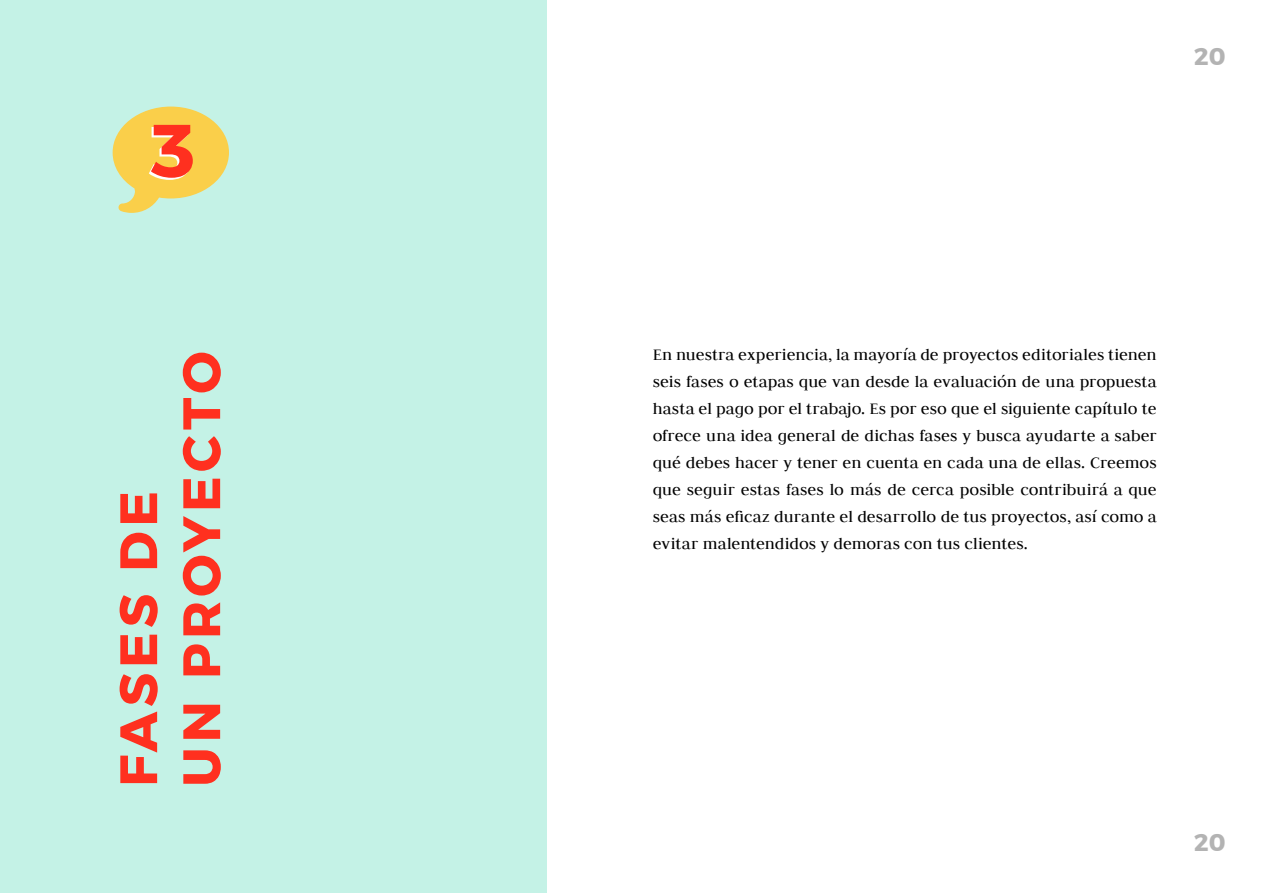
<style>
.page{position:relative;width:1263px;height:893px;background:#fff}
.page>*{position:absolute;margin:0;border:0;box-sizing:border-box;transform-origin:0 0}
.t1{font:700 52.5px/63px "Montserrat";letter-spacing:.085em;color:#ff301f}
.t2{font:700 24px "Montserrat";color:#b3b3b3}
.t3{font:18px/27px "Judson";letter-spacing:-.005em;color:#000;text-align:justify}
</style>
<div class="page">
<div style="left:0;top:0;width:546px;height:893px;background:#c4f2e6"></div>
<svg style="left:113px;top:107px;width:116px;height:106px"></svg>
<h2 class="t2" style="left:1194px;top:37px;width:33px">20</h2>
<h1 class="t1" style="left:107px;top:787px;width:437px;rotate:-90deg">FASES DE<br>UN PROYECTO</h1>
<p class="t3" style="left:653px;top:341px;width:505px">En nuestra experiencia, la mayoría de proyectos editoriales tienen seis fases o etapas que van desde la evaluación de una propuesta hasta el pago por el trabajo. Es por eso que el siguiente capítulo te ofrece una idea general de dichas fases y busca ayudarte a saber qué debes hacer y tener en cuenta en cada una de ellas. Creemos que seguir estas fases lo más de cerca posible contribuirá a que seas más eficaz durante el desarrollo de tus proyectos, así como a evitar malentendidos y demoras con tus clientes.</p>
<h2 class="t2" style="left:1194px;top:824px;width:33px">20</h2>
</div>
